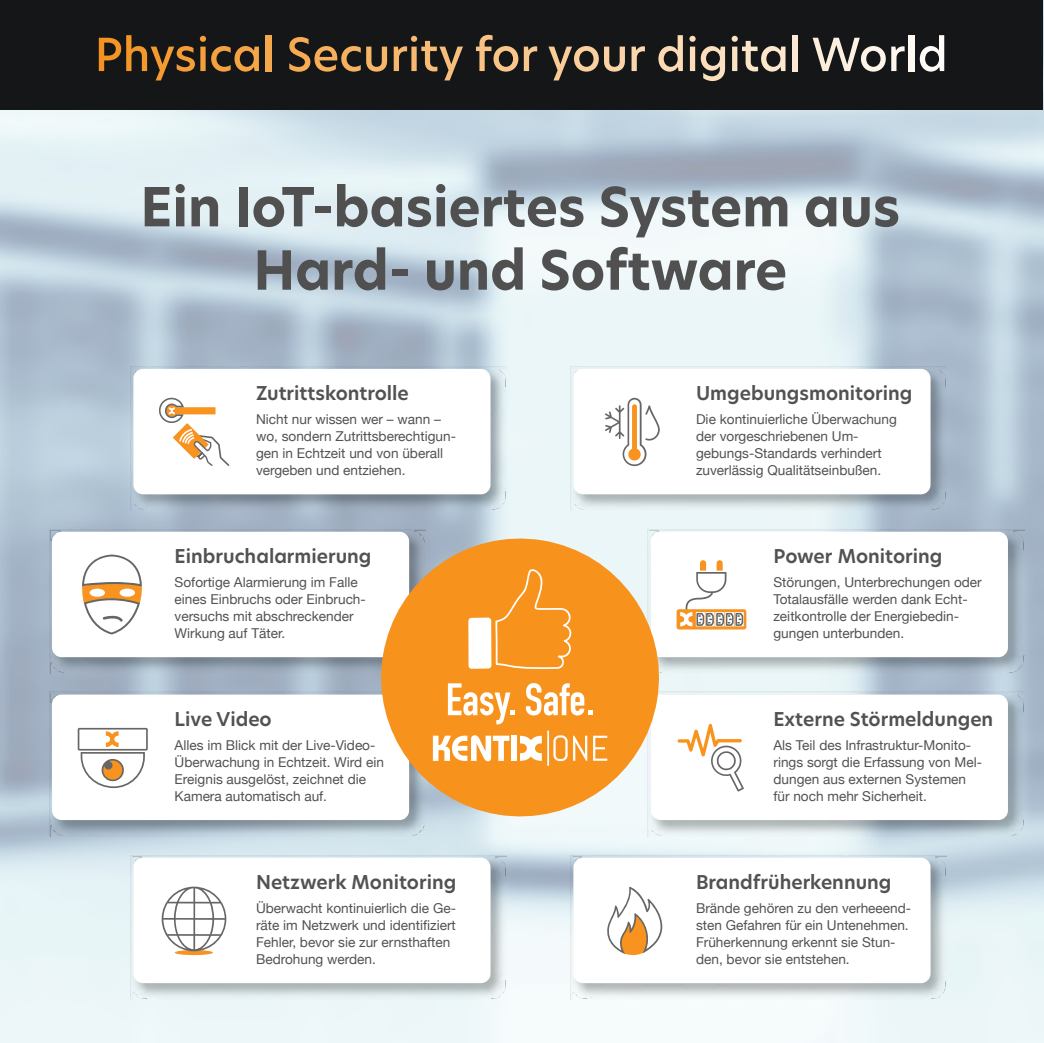
<style>
.page{position:relative;width:1044px;height:1043px;background:#fff}
.page>*{position:absolute;margin:0;border:0;box-sizing:border-box;transform-origin:0 0}
.t1{font:700 52.68px/63.4px "New Hero";color:#505050;text-align:center}
.t2{font:600 18.72px "New Hero";color:#525251}
.t3{font:13.65px/17px "Helvetica Neue";color:#525251}
</style>
<div class="page">
<img style="left:0;top:0;width:1043px;height:1042px">
<img style="left:131px;top:366px;width:375px;height:144px">
<div style="left:133px;top:369px;width:357px;height:125px;background:#fff;border-radius:10px"></div>
<svg style="left:159px;top:397px;width:71px;height:69px"></svg>
<img style="left:49px;top:529px;width:321px;height:144px">
<div style="left:52px;top:531px;width:357px;height:126px;background:#fff;border-radius:10px"></div>
<svg style="left:82px;top:554px;width:60px;height:80px"></svg>
<img style="left:570px;top:855px;width:376px;height:144px">
<div style="left:573px;top:857px;width:357px;height:126px;background:#fff;border-radius:10px"></div>
<svg style="left:607px;top:887px;width:56px;height:68px"></svg>
<img style="left:49px;top:691px;width:376px;height:145px">
<div style="left:52px;top:694px;width:357px;height:126px;background:#fff;border-radius:10px"></div>
<svg style="left:78px;top:727px;width:70px;height:61px"></svg>
<img style="left:570px;top:366px;width:376px;height:144px">
<div style="left:573px;top:369px;width:357px;height:125px;background:#fff;border-radius:10px"></div>
<svg style="left:605px;top:398px;width:54px;height:68px"></svg>
<img style="left:669px;top:529px;width:354px;height:144px">
<div style="left:650px;top:531px;width:357px;height:126px;background:#fff;border-radius:10px"></div>
<div style="left:0;top:0;width:1042px;height:109px;background:#151618"></div>
<svg style="left:99px;top:35px;width:160px;height:45px"></svg>
<div style="left:266px;top:35px;width:5px;height:36px;background:#f5a74c"></div>
<svg style="left:289px;top:37px;width:98px;height:35px"></svg>
<svg style="left:393px;top:36px;width:70px;height:44px"></svg>
<svg style="left:476px;top:35px;width:61px;height:37px"></svg>
<svg style="left:548px;top:46px;width:50px;height:34px"></svg>
<svg style="left:604px;top:61px;width:21px;height:11px"></svg>
<svg style="left:631px;top:46px;width:13px;height:25px"></svg>
<svg style="left:658px;top:35px;width:24px;height:37px"></svg>
<svg style="left:689px;top:36px;width:36px;height:45px"></svg>
<svg style="left:731px;top:36px;width:54px;height:36px"></svg>
<div style="left:792px;top:35px;width:5px;height:36px;background:#fdead4"></div>
<svg style="left:812px;top:38px;width:73px;height:34px"></svg>
<svg style="left:891px;top:46px;width:13px;height:25px"></svg>
<div style="left:908px;top:35px;width:6px;height:36px;background:#fef9f2"></div>
<svg style="left:919px;top:35px;width:25px;height:37px"></svg>
<svg style="left:676px;top:560px;width:70px;height:69px"></svg>
<img style="left:648px;top:691px;width:375px;height:145px">
<div style="left:650px;top:694px;width:357px;height:126px;background:#fff;border-radius:10px"></div>
<svg style="left:677px;top:723px;width:66px;height:68px"></svg>
<img style="left:131px;top:855px;width:375px;height:144px">
<div style="left:133px;top:857px;width:357px;height:126px;background:#fff;border-radius:10px"></div>
<div style="left:175px;top:950px;width:38px;height:5px;background:#f7931e;border-radius:50%"></div>
<svg style="left:162px;top:886px;width:64px;height:65px"></svg>
<hr style="left:167px;top:934px;width:54px;height:1px;background:#666">
<svg style="left:370px;top:528px;width:299px;height:299px;fill:#f7931d"></svg>
<svg style="left:433px;top:735px;width:76px;height:26px"></svg>
<div style="left:511px;top:735px;width:6px;height:26px;background:#fff"></div>
<svg style="left:520px;top:735px;width:21px;height:25px"></svg>
<hr style="left:547px;top:730px;width:2px;height:35px;background:#fff">
<svg style="left:553px;top:735px;width:14px;height:26px"></svg>
<svg style="left:573px;top:735px;width:14px;height:25px"></svg>
<svg style="left:593px;top:735px;width:14px;height:25px"></svg>
<svg style="left:448px;top:683px;width:66px;height:41px"></svg>
<svg style="left:525px;top:683px;width:67px;height:32px"></svg>
<svg style="left:494px;top:568px;width:78px;height:101px;background:#f79a2d"></svg>
<div style="left:468px;top:617px;width:23px;height:51px;background:#fff;border-radius:3px"></div>
<h1 class="t1" style="left:140px;top:179px;width:761px">Ein IoT-basiertes System aus<br>Hard- und Software</h1>
<h2 class="t2" style="left:256px;top:385px;width:154px">Zutrittskontrolle</h2>
<p class="t3" style="left:256px;top:410px;width:201px">Nicht nur wissen wer – wann – wo, sondern Zutrittsberechtigun&shy;gen in Echtzeit und von überall vergeben und entziehen.</p>
<h2 class="t2" style="left:175px;top:547px;width:198px">Einbruchalarmierung</h2>
<p class="t3" style="left:175px;top:573px;width:193px">Sofortige Alarmierung im Falle eines Einbruchs oder Einbruch&shy;versuchs mit abschreckender<br>Wirkung auf Täter.</p>
<h2 class="t2" style="left:175px;top:710px;width:99px">Live Video</h2>
<p class="t3" style="left:175px;top:736px;width:211px">Alles im Blick mit der Live-Video-<br>Überwachung in Echtzeit. Wird ein<br>Ereignis ausgelöst, zeichnet die<br>Kamera automatisch auf.</p>
<h2 class="t2" style="left:256px;top:873px;width:202px">Netzwerk Monitoring</h2>
<p class="t3" style="left:256px;top:899px;width:201px">Überwacht kontinuierlich die Ge&shy;räte im Netzwerk und identifiziert<br>Fehler, bevor sie zur ernsthaften<br>Bedrohung werden.</p>
<h2 class="t2" style="left:696px;top:385px;width:218px">Umgebungsmonitoring</h2>
<p class="t3" style="left:696px;top:410px;width:202px">Die kontinuierliche Überwachung der vorgeschriebenen Um&shy;gebungs-Standards verhindert zuverlässig Qualitätseinbußen.</p>
<h2 class="t2" style="left:773px;top:547px;width:170px">Power Monitoring</h2>
<p class="t3" style="left:773px;top:573px;width:210px">Störungen, Unterbrechungen oder<br>Totalausfälle werden dank Echt&shy;zeitkontrolle der Energiebedin&shy;gungen unterbunden.</p>
<h2 class="t2" style="left:773px;top:710px;width:221px">Externe Störmeldungen</h2>
<p class="t3" style="left:773px;top:736px;width:210px">Als Teil des Infrastruktur-Monito&shy;rings sorgt die Erfassung von Mel&shy;dungen aus externen Systemen für noch mehr Sicherheit.</p>
<h2 class="t2" style="left:696px;top:873px;width:197px">Brandfrüherkennung</h2>
<p class="t3" style="left:696px;top:899px;width:217px">Brände gehören zu den verheeend&shy;sten Gefahren für ein Untenehmen.<br>Früherkennung erkennt sie Stun&shy;den, bevor sie entstehen.</p>
</div>
